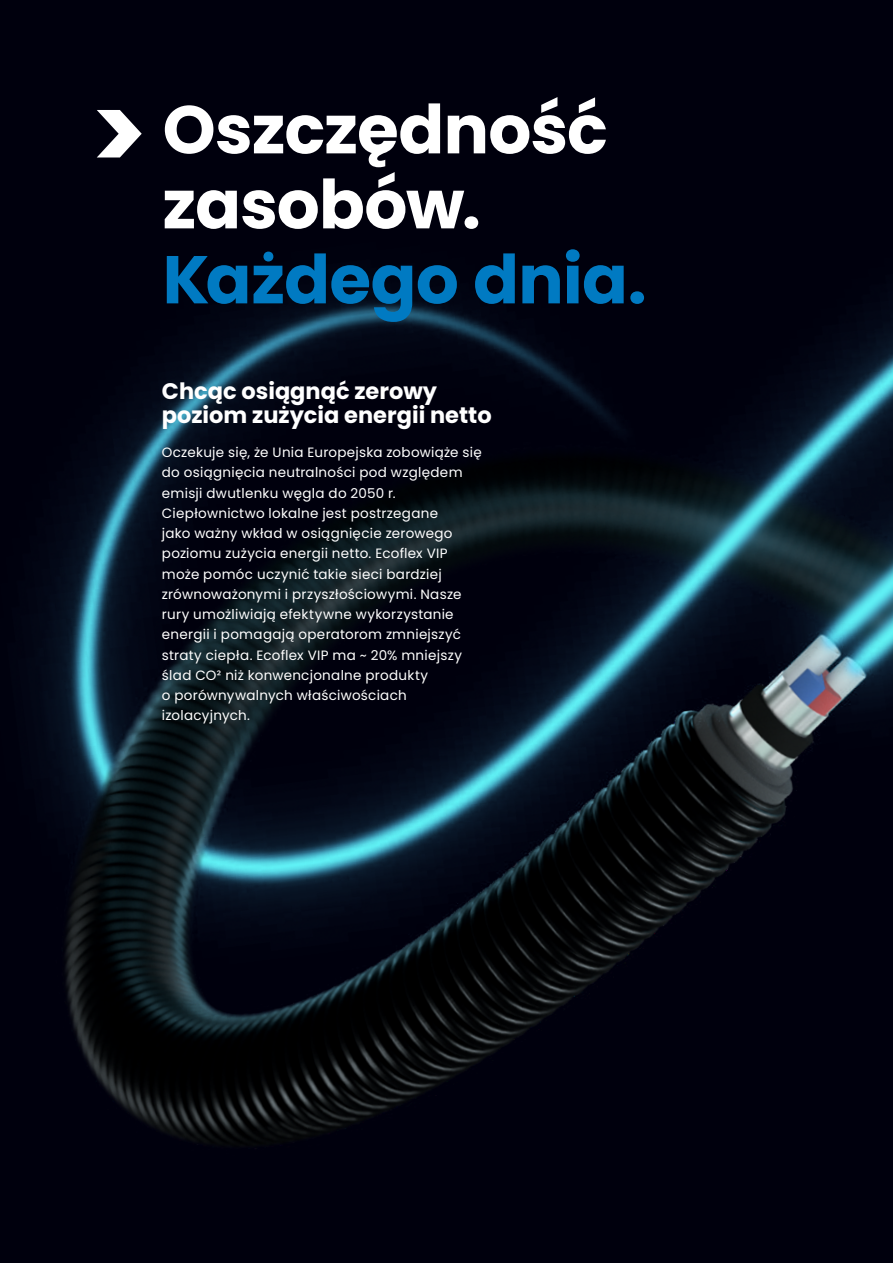
<style>
.page{position:relative;width:893px;height:1263px;background:#00000d}
.page>*{position:absolute;margin:0;border:0;box-sizing:border-box;transform-origin:0 0}
.t1{font:67.5px/75px "Poppins";letter-spacing:-.01em;color:#fff}
.t2{font:67.5px "Poppins";letter-spacing:-.01em;color:#007ac2}
.t3{font:22.5px/24.8px "Poppins";color:#fff}
.t4{font:13.5px/20.2px "Poppins";letter-spacing:.02em;color:#fff}
</style>
<div class="page">
<svg style="left:97px;top:110px;width:45px;height:42px"></svg>
<img style="left:39px;top:152px;width:854px;height:992px">
<h1 class="t1" style="left:163px;top:93px;width:447px">Oszczędność zasobów.</h1>
<h1 class="t2" style="left:163px;top:241px;width:486px">Każdego dnia.</h1>
<h2 class="t3" style="left:162px;top:378px;width:331px">Chcąc osiągnąć zerowy poziom zużycia energii netto</h2>
<p class="t4" style="left:162px;top:442px;width:322px">Oczekuje się, że Unia Europejska zobowiąże się do osiągnięcia neutralności pod względem emisji dwutlenku węgla do 2050 r.<br>Ciepłownictwo lokalne jest postrzegane<br>jako ważny wkład w osiągnięcie zerowego poziomu zużycia energii netto. Ecoflex VIP może pomóc uczynić takie sieci bardziej zrównoważonymi i przyszłościowymi. Nasze rury umożliwiają efektywne wykorzystanie energii i pomagają operatorom zmniejszyć straty ciepła. Ecoflex VIP ma ~ 20% mniejszy ślad CO² niż konwencjonalne produkty<br>o porównywalnych właściwościach izolacyjnych.</p>
</div>
